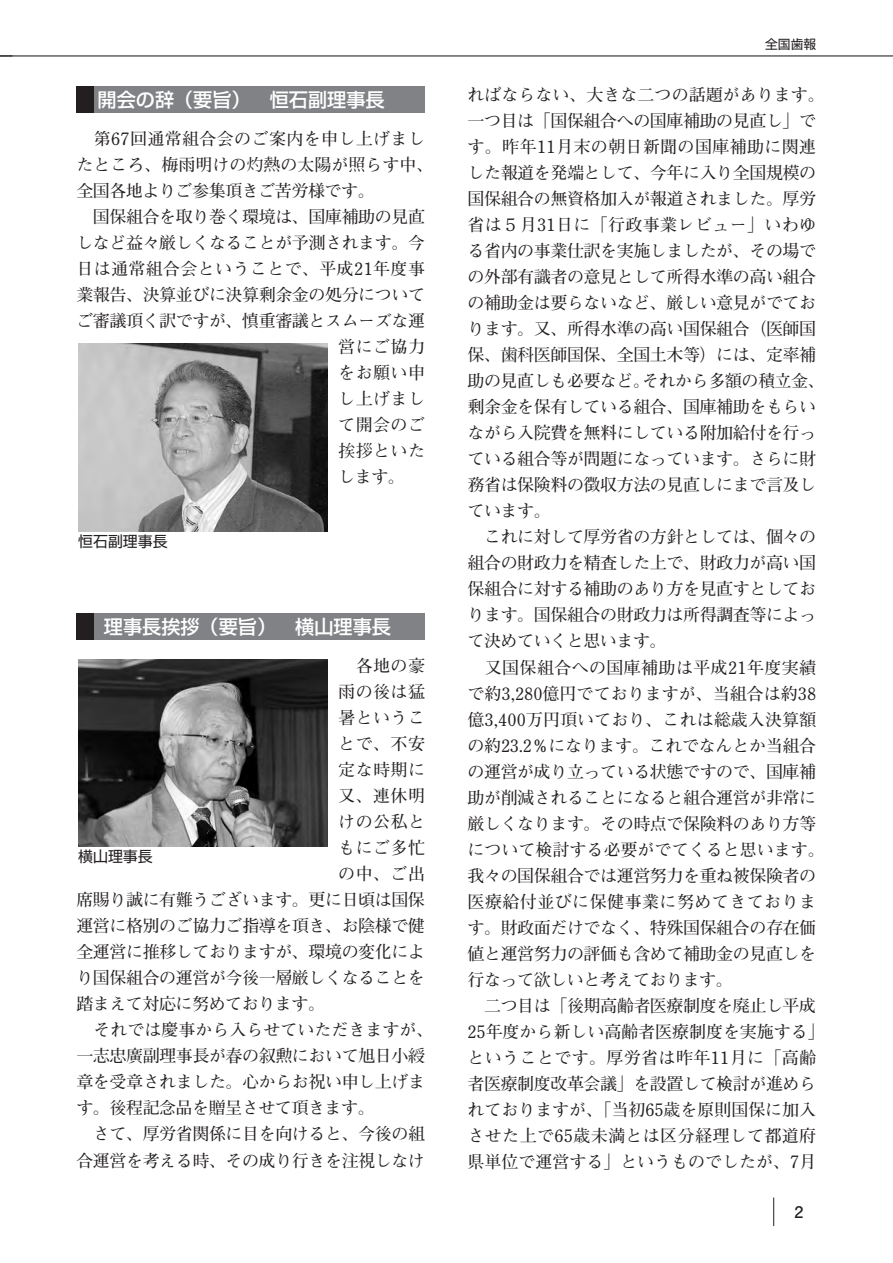
<style>
.page{position:relative;width:893px;height:1263px;background:#fff}
.page>*{position:absolute;margin:0;border:0;box-sizing:border-box;transform-origin:0 0}
.t1{font:500 19.2px "Shin Go Pro";color:#fff}
.t2{font:700 16.95px/26.1px "Futo Min A101 Pro";letter-spacing:-.025em;color:#231f20}
.t3{font:700 16.95px/26.1px "Futo Min A101 Pro";letter-spacing:-.005em;color:#231f20;text-align:center}
.t4{font:700 16.95px/26.1px "Futo Min A101 Pro";color:#231f20}
.t5{font:700 16.95px "Futo Min A101 Pro";letter-spacing:.02em;color:#231f20}
.t6{font:700 15.9px "Futo Go B101 Pro";color:#231f20}
.t7{font:14.85px "Shin Go Pro";color:#231f20}
.t8{font:12.75px "Shin Go Pro";color:#231f20}
</style>
<div class="page">
<svg style="left:773px;top:1197px;width:1px;height:29px"></svg>
<hr style="left:0;top:55px;width:893px;height:1px;background:#231f20">
<div style="left:76px;top:613px;width:349px;height:27px;background:#808285"></div>
<div style="left:76px;top:613px;width:17px;height:27px;background:#231f20"></div>
<div style="left:76px;top:86px;width:349px;height:27px;background:#808285"></div>
<div style="left:76px;top:86px;width:17px;height:27px;background:#231f20"></div>
<svg style="left:0;top:55px;width:13px;height:1px"></svg>
<img style="left:78px;top:659px;width:249px;height:187px">
<img style="left:78px;top:344px;width:249px;height:187px">
<p class="t1" style="left:98px;top:92px;width:289px">開会の辞（要旨） 恒石副理事長</p>
<p class="t4" style="left:76px;top:128px;width:359px;text-indent:17px">第67回通常組合会のご案内を申し上げましたところ、梅雨明けの灼熱の太陽が照らす中、全国各地よりご参集頂きご苦労様です。</p>
<p class="t2" style="left:93px;top:206px;width:334px">国保組合を取り巻く環境は、国庫補助の見直</p>
<p class="t2" style="left:76px;top:232px;width:350px">しなど益々厳しくなることが予測されます。今</p>
<p class="t5" style="left:76px;top:262px;width:350px">日は通常組合会ということで、平成21年度事</p>
<p class="t2" style="left:76px;top:284px;width:350px">業報告、決算並びに決算剰余金の処分について</p>
<p class="t2" style="left:76px;top:310px;width:350px">ご審議頂く訳ですが、慎重審議とスムーズな運</p>
<p class="t2" style="left:338px;top:336px;width:88px">営にご協力</p>
<p class="t2" style="left:338px;top:362px;width:88px">をお願い申</p>
<p class="t2" style="left:338px;top:388px;width:88px">し上げまし</p>
<p class="t2" style="left:338px;top:414px;width:88px">て開会のご</p>
<p class="t2" style="left:338px;top:440px;width:88px">挨拶といた</p>
<p class="t2" style="left:338px;top:466px;width:68px">します。</p>
<p class="t7" style="left:78px;top:536px;width:91px">恒石副理事長</p>
<p class="t1" style="left:104px;top:619px;width:289px">理事長挨拶（要旨） 横山理事長</p>
<p class="t2" style="left:356px;top:654px;width:71px">各地の豪</p>
<p class="t2" style="left:338px;top:681px;width:88px">雨の後は猛</p>
<p class="t2" style="left:338px;top:707px;width:88px">暑というこ</p>
<p class="t2" style="left:338px;top:733px;width:88px">とで、不安</p>
<p class="t2" style="left:338px;top:759px;width:88px">定な時期に</p>
<p class="t2" style="left:338px;top:785px;width:88px">又、連休明</p>
<p class="t2" style="left:338px;top:811px;width:88px">けの公私と</p>
<p class="t2" style="left:338px;top:837px;width:88px">もにご多忙</p>
<p class="t2" style="left:338px;top:863px;width:88px">の中、ご出</p>
<p class="t2" style="left:76px;top:889px;width:350px">席賜り誠に有難うございます。更に日頃は国保</p>
<p class="t2" style="left:76px;top:915px;width:350px">運営に格別のご協力ご指導を頂き、お陰様で健</p>
<p class="t2" style="left:76px;top:941px;width:350px">全運営に推移しておりますが、環境の変化によ</p>
<p class="t2" style="left:76px;top:967px;width:350px">り国保組合の運営が今後一層厳しくなることを</p>
<p class="t2" style="left:76px;top:993px;width:250px">踏まえて対応に努めております。</p>
<p class="t4" style="left:93px;top:1019px;width:342px">それでは慶事から入らせていただきますが、</p>
<p class="t2" style="left:76px;top:1045px;width:350px">一志忠廣副理事長が春の叙勲において旭日小綬</p>
<p class="t2" style="left:76px;top:1071px;width:350px">章を受章されました。心からお祝い申し上げま</p>
<p class="t2" style="left:76px;top:1097px;width:300px">す。後程記念品を贈呈させて頂きます。</p>
<p class="t2" style="left:93px;top:1123px;width:334px">さて、厚労省関係に目を向けると、今後の組</p>
<p class="t2" style="left:76px;top:1149px;width:350px">合運営を考える時、その成り行きを注視しなけ</p>
<p class="t7" style="left:78px;top:851px;width:76px">横山理事長</p>
<p class="t8" style="left:765px;top:40px;width:53px">全国歯報</p>
<p class="t2" style="left:468px;top:83px;width:359px">ればならない、大きな二つの話題があります。一つ目は「国保組合への国庫補助の見直し」です。昨年11月末の朝日新聞の国庫補助に関連した報道を発端として、今年に入り全国規模の国保組合の無資格加入が報道されました。厚労省は５月31日に「行政事業レビュー」いわゆる省内の事業仕訳を実施しましたが、その場での外部有識者の意見として所得水準の高い組合の補助金は要らないなど、厳しい意見がでております。又、所得水準の高い国保組合（医師国保、歯科医師国保、全国土木等）には、定率補助の見直しも必要など。それから多額の積立金、剰余金を保有している組合、国庫補助をもらいながら入院費を無料にしている附加給付を行っている組合等が問題になっています。さらに財務省は保険料の徴収方法の見直しにまで言及しています。</p>
<p class="t2" style="left:468px;top:526px;width:350px;text-align:justify;text-indent:17px">これに対して厚労省の方針としては、個々の組合の財政力を精査した上で、財政力が高い国保組合に対する補助のあり方を見直すとしております。国保組合の財政力は所得調査等によって決めていくと思います。</p>
<p class="t2" style="left:468px;top:656px;width:359px;text-indent:17px">又国保組合への国庫補助は平成21年度実績で約3,280億円でておりますが、当組合は約38億3,400万円頂いており、これは総歳入決算額の約23.2％になります。これでなんとか当組合の運営が成り立っている状態ですので、国庫補助が削減されることになると組合運営が非常に厳しくなります。その時点で保険料のあり方等について検討する必要がでてくると思います。我々の国保組合では運営努力を重ね被保険者の医療給付並びに保健事業に努めてきております。財政面だけでなく、特殊国保組合の存在価値と運営努力の評価も含めて補助金の見直しを行なって欲しいと考えております。</p>
<p class="t3" style="left:468px;top:995px;width:359px">二つ目は「後期高齢者医療制度を廃止し平成<br>25年度から新しい高齢者医療制度を実施する」ということです。厚労省は昨年11月に「高齢者医療制度改革会議」を設置して検討が進められておりますが、「当初65歳を原則国保に加入させた上で65歳未満とは区分経理して都道府県単位で運営する」というものでしたが、7月</p>
<p class="t6" style="left:795px;top:1206px;width:10px">2</p>
</div>
